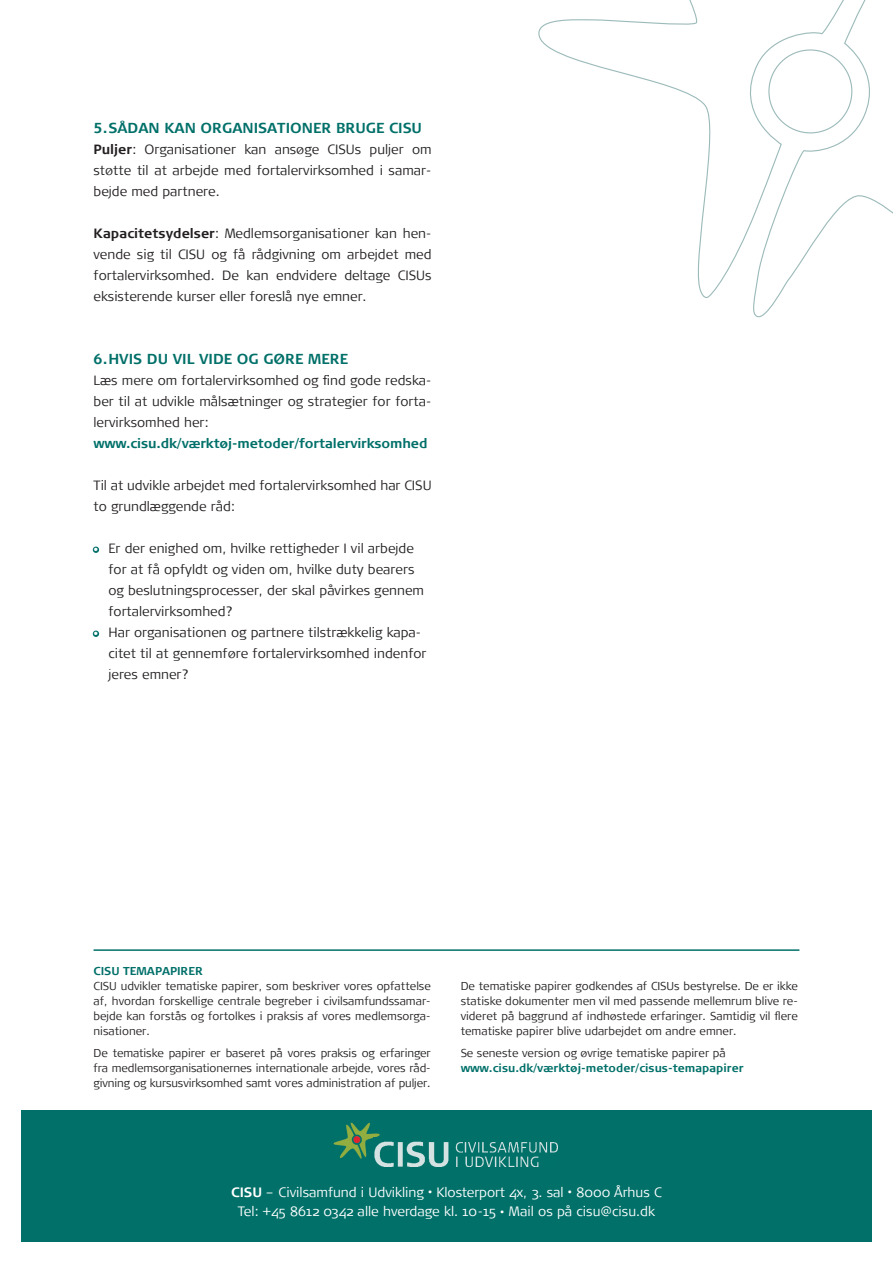
<style>
.page{position:relative;width:893px;height:1263px;background:#fff}
.page>*{position:absolute;margin:0;border:0;box-sizing:border-box;transform-origin:0 0}
.mellemrubrik{font:14.4px "Signa Bold Column";color:#007069}
.t1{font:300 13.5px "Signa Normal";color:#fff}
.broed_uden_indryk{font:300 13.35px/21px "Signa Normal";color:#231f20;text-align:justify}
.bullettekst{font:300 13.35px "Signa Normal";color:#231f20}
.broed_uden_indryk-2{font:13.35px "Signa Bold Column";letter-spacing:-.01em;color:#007069}
.bokstekst{font:300 11.4px/15px "Signa Normal";color:#231f20;text-align:justify}
.bokstekst-2{font:11.4px "Signa Bold Column";color:#007069}
.s1{font-family:"Signa Bold Column";font-weight:400}
.s2{font-size:10.5px;color:#fff}
.s3{font-size:9px}
</style>
<div class="page">
<svg style="left:538px;top:0;width:351px;height:299px"></svg>
<hr style="left:94px;top:949px;width:705px;height:2px;background:#007069">
<svg style="left:92px;top:546px;width:8px;height:7px"></svg>
<svg style="left:92px;top:630px;width:8px;height:7px"></svg>
<div style="left:21px;top:1110px;width:851px;height:132px;background:#007069"></div>
<img style="left:334px;top:1123px;width:46px;height:36px">
<div style="left:374px;top:1137px;width:188px;height:44px;background:#007069"></div>
<img style="left:374px;top:1141px;width:183px;height:25px">
<p class="mellemrubrik" style="left:94px;top:120px;width:330px">5.SÅDAN KAN ORGANISATIONER BRUGE CISU</p>
<p class="broed_uden_indryk" style="left:94px;top:139px;width:340px"><span class="s1">Puljer</span>: Organisationer kan ansøge CISUs puljer om støtte til at arbejde med fortalervirksomhed i samar&shy;bejde med partnere.</p>
<p class="broed_uden_indryk" style="left:94px;top:223px;width:340px"><span class="s1">Kapacitetsydelser</span>: Medlemsorganisationer kan hen&shy;vende sig til CISU og få rådgivning om arbejdet med fortalervirksomhed. De kan endvidere deltage CISUs eksisterende kurser eller foreslå nye emner.</p>
<p class="mellemrubrik" style="left:94px;top:351px;width:256px">6.HVIS DU VIL VIDE OG GØRE MERE</p>
<p class="broed_uden_indryk" style="left:94px;top:370px;width:340px">Læs mere om fortalervirksomhed og find gode redska&shy;ber til at udvikle målsætninger og strategier for forta&shy;lervirksomhed her:</p>
<p class="broed_uden_indryk-2" style="left:94px;top:436px;width:335px">www.cisu.dk/værktøj-metoder/fortalervirksomhed</p>
<p class="broed_uden_indryk" style="left:94px;top:475px;width:340px">Til at udvikle arbejdet med fortalervirksomhed har CISU to grundlæggende råd:</p>
<p class="bullettekst" style="left:94px;top:541px;width:322px"><span class="s2">•</span> Er der enighed om, hvilke rettigheder I vil arbejde</p>
<p class="bullettekst" style="left:108px;top:562px;width:308px">for at få opfyldt og viden om, hvilke duty bearers</p>
<p class="bullettekst" style="left:108px;top:583px;width:317px">og beslutningsprocesser, der skal påvirkes gennem</p>
<p class="bullettekst" style="left:108px;top:604px;width:126px">fortalervirksomhed?</p>
<p class="bullettekst" style="left:94px;top:625px;width:329px"><span class="s2">•</span> Har organisationen og partnere tilstrækkelig kapa-</p>
<p class="bullettekst" style="left:108px;top:646px;width:320px">citet til at gennemføre fortalervirksomhed indenfor</p>
<p class="bullettekst" style="left:108px;top:667px;width:82px">jeres emner?</p>
<p class="bokstekst-2" style="left:94px;top:964px;width:111px">CISU TEMAPAPIRER</p>
<p class="bokstekst" style="left:94px;top:978px;width:339px">CISU udvikler tematiske papirer, som beskriver vores opfattelse af, hvordan forskellige centrale begreber i civilsamfundssamar&shy;bejde kan forstås og fortolkes i praksis af vores medlemsorga&shy;nisationer.</p>
<p class="bokstekst" style="left:94px;top:1046px;width:339px">De tematiske papirer er baseret på vores praksis og erfaringer fra medlemsorganisationernes internationale arbejde, vores råd&shy;givning og kursusvirksomhed samt vores administration af puljer.</p>
<p class="bokstekst" style="left:461px;top:978px;width:339px">De tematiske papirer godkendes af CISUs bestyrelse. De er ikke statiske dokumenter men vil med passende mellemrum blive re&shy;videret på baggrund af indhøstede erfaringer. Samtidig vil flere tematiske papirer blive udarbejdet om andre emner.</p>
<p class="bokstekst" style="left:461px;top:1046px;width:267px">Se seneste version og øvrige tematiske papirer på</p>
<p class="bokstekst-2" style="left:461px;top:1061px;width:284px">www.cisu.dk/værktøj-metoder/cisus-temapapirer</p>
<p class="t1" style="left:231px;top:1184px;width:432px"><span class="s1">CISU</span> – Civilsamfund i Udvikling <span class="s3">•</span> Klosterport 4x, 3. sal <span class="s3">•</span> 8000 Århus C</p>
<p class="t1" style="left:238px;top:1204px;width:419px">Tel: +45 8612 0342 alle hverdage kl. 10-15 <span class="s3">•</span> Mail os på cisu@cisu.dk</p>
</div>
